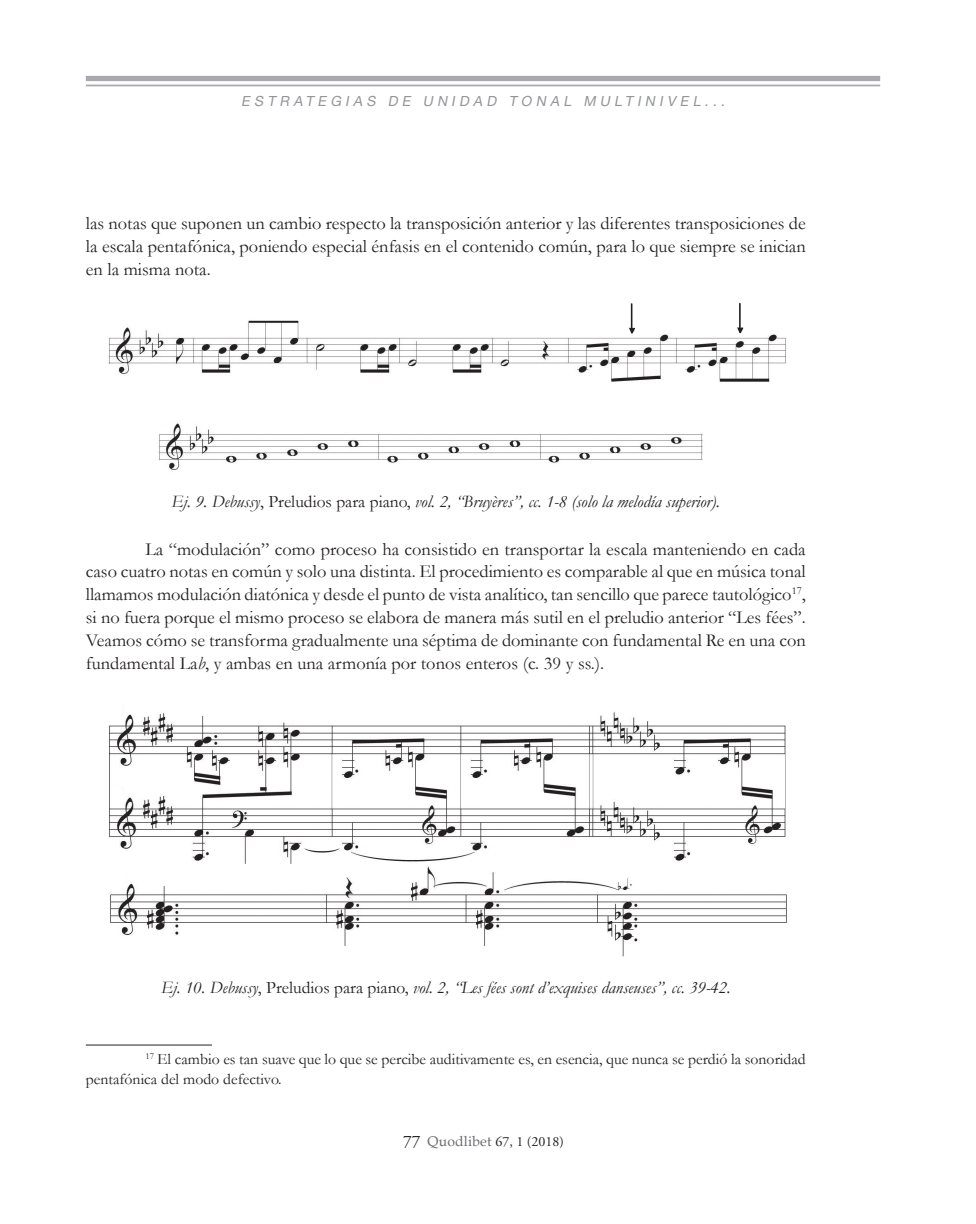
<style>
.page{position:relative;width:976px;height:1224px;background:#fff}
.page>*{position:absolute;margin:0;border:0;box-sizing:border-box;transform-origin:0 0}
.t1{font:18.38px/22.8px "Garamond";color:#231f20;text-align:justify}
.t2{font:italic 17.5px "Garamond";color:#231f20}
.t3{font:15.75px/19.2px "Garamond";color:#231f20}
.t4{font:italic 14px "Helvetica Neue LT Std";color:#939598}
.t5{font:14px "Adobe Garamond Pro";color:#231f20}
.s1{font-style:normal}
.s2{font-style:italic}
.s3{font-size:17.5px}
.s4{font-family:"Book Antiqua";color:#6c6d70}
</style>
<div class="page">
<div style="left:86px;top:76px;width:793px;height:5px;background:#a8a9ad"></div>
<hr style="left:86px;top:85px;width:793px;height:1px;background:#a8a9ad">
<img style="left:109px;top:303px;width:677px;height:167px">
<img style="left:109px;top:712px;width:678px;height:245px">
<hr style="left:86px;top:1044px;width:126px;height:1px;background:#231f20">
<p class="t4" style="left:241px;top:92px;width:487px">ESTRATEGIAS DE UNIDAD TONAL MULTINIVEL...</p>
<p class="t1" style="left:86px;top:212px;width:721px">las notas que suponen un cambio respecto la transposición anterior y las diferentes transposiciones de la escala pentafónica, poniendo especial énfasis en el contenido común, para lo que siempre se inician en la misma nota.</p>
<p class="t2" style="left:171px;top:489px;width:550px">Ej. 9. Debussy<span class="s1">, Preludios para piano,</span> vol. 2, “Bruyères”, cc. 1-8 (solo la melodía superior).</p>
<p class="t1" style="left:86px;top:537px;width:721px;text-indent:60px">La “modulación” como proceso ha consistido en transportar la escala manteniendo en cada caso cuatro notas en común y solo una distinta. El procedimiento es comparable al que en música tonal llamamos modulación diatónica y desde el punto de vista analítico, tan sencillo que parece tautológico<sup>17</sup>, si no fuera porque el mismo proceso se elabora de manera más sutil en el preludio anterior “Les fées”.<br>Veamos cómo se transforma gradualmente una séptima de dominante con fundamental Re en una con fundamental La<span class="s2">b</span>, y ambas en una armonía por tonos enteros (c. 39 y ss.).</p>
<p class="t2" style="left:161px;top:975px;width:570px">Ej. 10. Debussy<span class="s1">, Preludios para piano,</span> vol. 2, “Les fées sont d’exquises danseuses”, cc. 39-42.</p>
<p class="t3" style="left:86px;top:1049px;width:721px;text-indent:60px"><sup>17</sup> El cambio es tan suave que lo que se percibe auditivamente es, en esencia, que nunca se perdió la sonoridad pentafónica del modo defectivo.</p>
<p class="t5" style="left:403px;top:1133px;width:162px"><span class="s3">77</span> <span class="s4">Quodlibet</span> 67, 1 (2018)</p>
</div>
